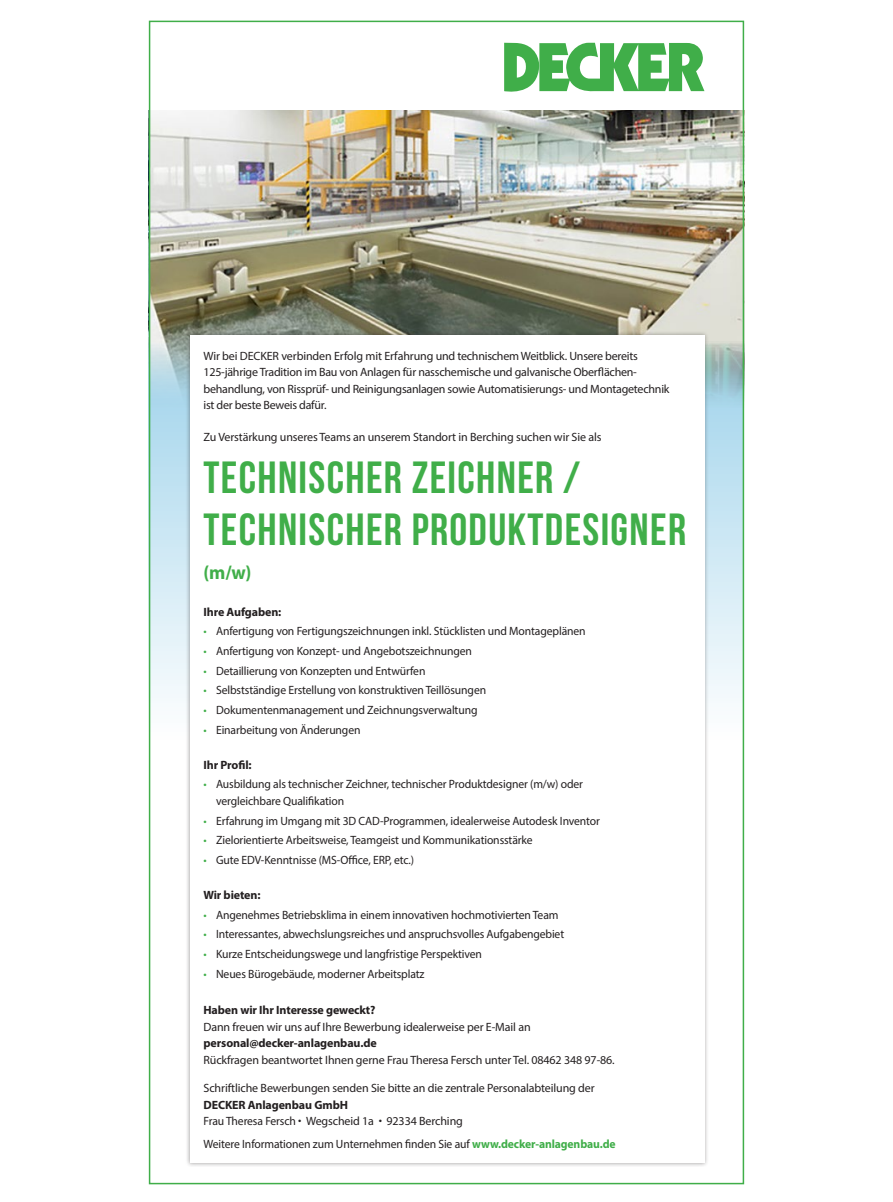
<style>
.page{position:relative;width:893px;height:1202px;background:#fff}
.page>*{position:absolute;margin:0;border:0;box-sizing:border-box;transform-origin:0 0}
.Stellentitel{font:45px "Bebas Neue";letter-spacing:.03em;color:#40ae49}
.Stellentitel-2{font:700 19.5px "Myriad Pro";color:#40ae49}
.Einleitungstext{font:12px/16.5px "Myriad Pro";letter-spacing:-.01em;color:#231f20}
.Stellentitel-3{font:700 12px/16.5px "Myriad Pro";letter-spacing:-.01em;color:#231f20}
.Stellentitel-4{font:12px "Myriad Pro";letter-spacing:-.01em;color:#231f20}
.s1{color:#40ae49}
.s2{font-weight:400}
.s3{font-weight:700}
.s4{font-weight:700;color:#40ae49}
</style>
<div class="page">
<svg style="left:152px;top:410px;width:589px;height:293px;background:#d1e9f5"></svg>
<img style="left:152px;top:111px;width:589px;height:299px">
<svg style="left:504px;top:43px;width:200px;height:49px"></svg>
<div style="left:186px;top:331px;width:523px;height:835px;background:#231f20;opacity:.4"></div>
<div style="left:190px;top:335px;width:514px;height:827px;background:#fff"></div>
<p class="Einleitungstext" style="left:203px;top:347px;width:467px">Wir bei DECKER verbinden Erfolg mit Erfahrung und technischem Weitblick. Unsere bereits 125-jährige Tradition im Bau von Anlagen für nasschemische und galvanische Oberflächen&shy;behandlung, von Rissprüf- und Reinigungsanlagen sowie Automatisierungs- und Montagetechnik ist der beste Beweis dafür.</p>
<p class="Stellentitel-4" style="left:203px;top:429px;width:399px">Zu Verstärkung unseres Teams an unserem Standort in Berching suchen wir Sie als</p>
<p class="Stellentitel" style="left:203px;top:453px;width:378px">TECHNISCHER ZEICHNER /</p>
<p class="Stellentitel" style="left:203px;top:505px;width:484px">TECHNISCHER PRODUKTDESIGNER</p>
<p class="Stellentitel-2" style="left:203px;top:559px;width:50px">(m/w)</p>
<p class="Stellentitel-3" style="left:203px;top:602px;width:79px">Ihre Aufgaben:</p>
<p class="Einleitungstext" style="left:203px;top:622px;width:384px"><span class="s1">•</span> Anfertigung von Fertigungszeichnungen inkl. Stücklisten und Montageplänen</p>
<p class="Einleitungstext" style="left:203px;top:642px;width:270px"><span class="s1">•</span> Anfertigung von Konzept- und Angebotszeichnungen</p>
<p class="Einleitungstext" style="left:203px;top:662px;width:223px"><span class="s1">•</span> Detaillierung von Konzepten und Entwürfen</p>
<p class="Einleitungstext" style="left:203px;top:681px;width:284px"><span class="s1">•</span> Selbstständige Erstellung von konstruktiven Teillösungen</p>
<p class="Einleitungstext" style="left:203px;top:701px;width:275px"><span class="s1">•</span> Dokumentenmanagement und Zeichnungsverwaltung</p>
<p class="Einleitungstext" style="left:203px;top:721px;width:159px"><span class="s1">•</span> Einarbeitung von Änderungen</p>
<p class="Stellentitel-3" style="left:203px;top:755px;width:50px">Ihr Profil:</p>
<p class="Einleitungstext" style="left:216px;top:775px;width:368px;text-indent:-13px"><span class="s1">•</span> Ausbildung als technischer Zeichner, technischer Produktdesigner (m/w) oder vergleichbare Qualifikation</p>
<p class="Einleitungstext" style="left:203px;top:812px;width:398px"><span class="s1">•</span> Erfahrung im Umgang mit 3D CAD-Programmen, idealerweise Autodesk Inventor</p>
<p class="Einleitungstext" style="left:203px;top:831px;width:331px"><span class="s1">•</span> Zielorientierte Arbeitsweise, Teamgeist und Kommunikationsstärke</p>
<p class="Einleitungstext" style="left:203px;top:851px;width:212px"><span class="s1">•</span> Gute EDV-Kenntnisse (MS-Office, ERP, etc.)</p>
<p class="Stellentitel-3" style="left:203px;top:886px;width:59px">Wir bieten:</p>
<p class="Einleitungstext" style="left:203px;top:905px;width:357px"><span class="s1">•</span> Angenehmes Betriebsklima in einem innovativen hochmotivierten Team</p>
<p class="Einleitungstext" style="left:203px;top:925px;width:362px"><span class="s1">•</span> Interessantes, abwechslungsreiches und anspruchsvolles Aufgabengebiet</p>
<p class="Einleitungstext" style="left:203px;top:945px;width:280px"><span class="s1">•</span> Kurze Entscheidungswege und langfristige Perspektiven</p>
<p class="Einleitungstext" style="left:203px;top:965px;width:223px"><span class="s1">•</span> Neues Bürogebäude, moderner Arbeitsplatz</p>
<p class="Stellentitel-3" style="left:203px;top:1001px;width:329px">Haben wir Ihr Interesse geweckt?<br><span class="s2">Dann freuen wir uns auf Ihre Bewerbung idealerweise per E-Mail an </span>personal@decker-anlagenbau.de</p>
<p class="Einleitungstext" style="left:203px;top:1050px;width:413px">Rückfragen beantwortet Ihnen gerne Frau Theresa Fersch unter Tel. 08462 348 97-86.</p>
<p class="Einleitungstext" style="left:203px;top:1079px;width:393px">Schriftliche Bewerbungen senden Sie bitte an die zentrale Personalabteilung der<br><span class="s3">DECKER Anlagenbau GmbH</span></p>
<p class="Einleitungstext" style="left:203px;top:1112px;width:261px">Frau Theresa Fersch • Wegscheid 1a • 92334 Berching</p>
<p class="Einleitungstext" style="left:203px;top:1135px;width:414px">Weitere Informationen zum Unternehmen finden Sie auf <span class="s4">www.decker-anlagenbau.de</span></p>
</div>
